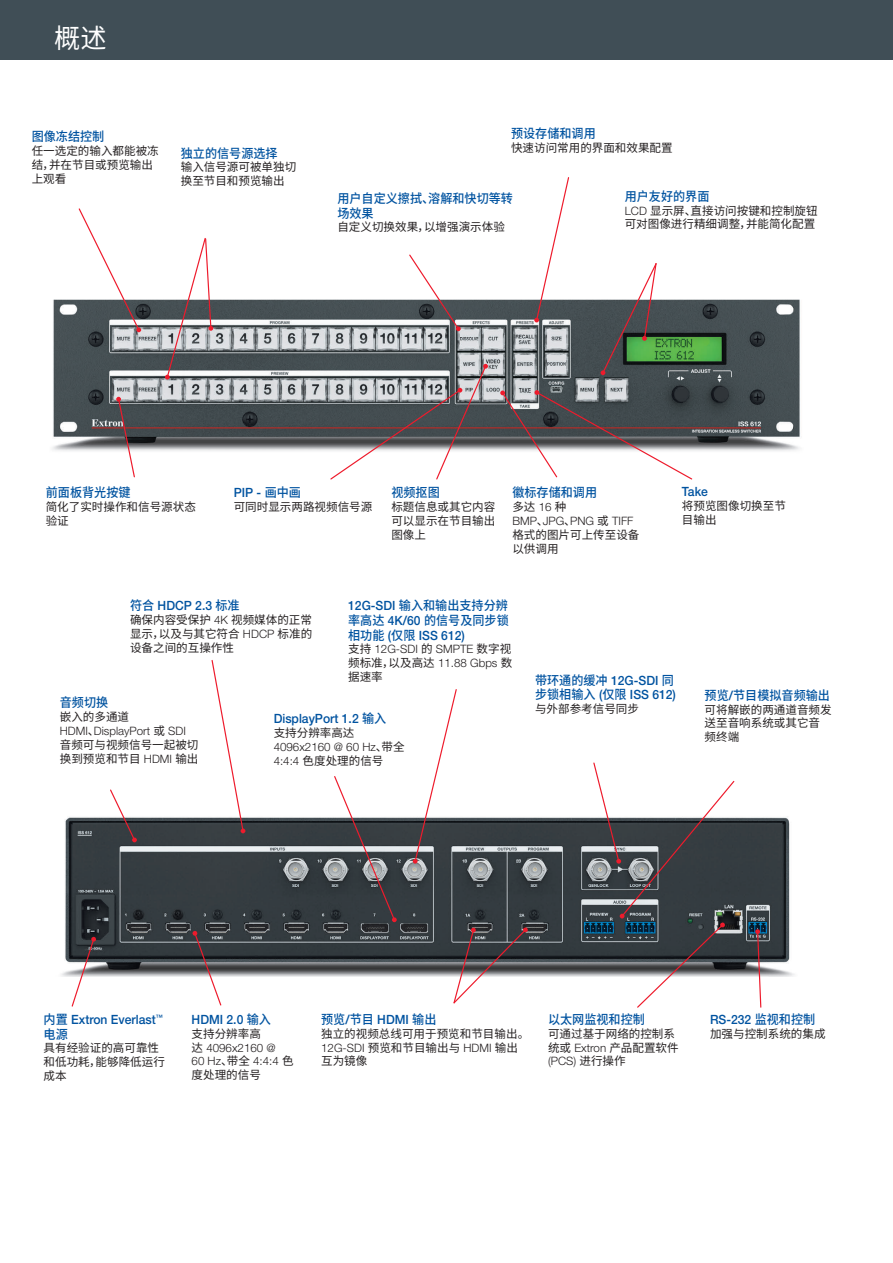
<style>
.page{position:relative;width:893px;height:1263px;background:#fff}
.page>*{position:absolute;margin:0;border:0;box-sizing:border-box;transform-origin:0 0}
.header_main{font:27px "Source Han Sans CN";color:#fff}
.callout_header{font:500 12.75px/14.7px "Source Han Sans CN";color:#0153a0;scale:.95 1}
.callout_header-2{font:500 12.75px/14.7px "Helvetica Neue LT Std";color:#0153a0;scale:.95 1}
.callout_bodycopy{font:11.55px/13.8px "Source Han Sans CN";color:#231f20}
.callout_bodycopy-2{font:300 11.55px/13.8px "Helvetica Neue LT Std";color:#231f20}
.s1{font-family:"Helvetica Neue LT Std";font-weight:300}
.s2{font-family:"Source Han Sans CN"}
.s3{font-family:"Helvetica Neue LT Std"}
.s4{font-family:"Source Han Sans CN";font-weight:400}
</style>
<div class="page">
<div style="left:0;top:0;width:893px;height:60px;background:#404e56"></div>
<img style="left:52px;top:299px;width:748px;height:152px">
<img style="left:61px;top:817px;width:734px;height:159px">
<svg style="left:165px;top:238px;width:48px;height:141px"></svg>
<svg style="left:78px;top:208px;width:63px;height:124px"></svg>
<svg style="left:109px;top:789px;width:28px;height:53px"></svg>
<svg style="left:116px;top:397px;width:20px;height:81px"></svg>
<svg style="left:329px;top:364px;width:159px;height:116px"></svg>
<svg style="left:408px;top:254px;width:53px;height:77px"></svg>
<svg style="left:534px;top:177px;width:36px;height:145px"></svg>
<svg style="left:601px;top:263px;width:57px;height:112px"></svg>
<svg style="left:71px;top:936px;width:25px;height:71px"></svg>
<svg style="left:192px;top:930px;width:30px;height:76px"></svg>
<svg style="left:211px;top:660px;width:34px;height:173px"></svg>
<svg style="left:333px;top:776px;width:64px;height:146px"></svg>
<svg style="left:452px;top:927px;width:76px;height:77px"></svg>
<svg style="left:755px;top:929px;width:7px;height:79px"></svg>
<svg style="left:500px;top:390px;width:193px;height:90px"></svg>
<svg style="left:592px;top:762px;width:143px;height:246px"></svg>
<svg style="left:413px;top:689px;width:45px;height:175px"></svg>
<p class="header_main" style="left:54px;top:23px;width:54px">概述</p>
<p class="callout_header" style="left:32px;top:130px;width:78px">图像冻结控制</p>
<p class="callout_bodycopy" style="left:32px;top:144px;width:129px">任一选定的输入都能被冻结，并在节目或预览输出上观看</p>
<p class="callout_header" style="left:181px;top:146px;width:103px">独立的信号源选择</p>
<p class="callout_bodycopy" style="left:181px;top:160px;width:117px">输入信号源可被单独切换至节目和预览输出</p>
<p class="callout_header" style="left:511px;top:126px;width:91px">预设存储和调用</p>
<p class="callout_bodycopy" style="left:511px;top:141px;width:163px">快速访问常用的界面和效果配置</p>
<p class="callout_header" style="left:337px;top:191px;width:186px">用户自定义擦拭、溶解和快切等转场效果</p>
<p class="callout_bodycopy" style="left:337px;top:221px;width:169px">自定义切换效果，以增强演示体验</p>
<p class="callout_header" style="left:625px;top:189px;width:91px">用户友好的界面</p>
<p class="callout_bodycopy" style="left:625px;top:204px;width:194px"><span class="s1">LCD</span> 显示屏、直接访问按键和控制旋钮可对图像进行精细调整，并能简化配置</p>
<p class="callout_header" style="left:46px;top:485px;width:91px">前面板背光按键</p>
<p class="callout_bodycopy" style="left:46px;top:500px;width:152px">简化了实时操作和信号源状态验证</p>
<p class="callout_header-2" style="left:234px;top:485px;width:72px">PIP - <span class="s2">画中画</span></p>
<p class="callout_bodycopy" style="left:234px;top:500px;width:140px">可同时显示两路视频信号源</p>
<p class="callout_header" style="left:391px;top:485px;width:52px">视频抠图</p>
<p class="callout_bodycopy" style="left:391px;top:500px;width:105px;text-align:justify">标题信息或其它内容可以显示在节目输出图像上</p>
<p class="callout_header" style="left:512px;top:485px;width:91px">徽标存储和调用</p>
<p class="callout_bodycopy" style="left:512px;top:500px;width:129px">多达 <span class="s1">16</span> 种<br><span class="s1">BMP</span>、<span class="s1">JPG</span>、<span class="s1">PNG</span> 或 <span class="s1">TIFF</span>格式的图片可上传至设备以供调用</p>
<p class="callout_header-2" style="left:682px;top:484px;width:29px">Take</p>
<p class="callout_bodycopy" style="left:682px;top:499px;width:105px">将预览图像切换至节目输出</p>
<p class="callout_header-2" style="left:130px;top:598px;width:117px"><span class="s2">符合</span> HDCP 2.3 <span class="s2">标准</span></p>
<p class="callout_bodycopy" style="left:130px;top:613px;width:184px;text-align:justify">确保内容受保护 <span class="s1">4K</span> 视频媒体的正常显示，以及与其它符合 <span class="s1">HDCP</span> 标准的设备之间的互操作性</p>
<p class="callout_header" style="left:348px;top:598px;width:171px;text-align:justify"><span class="s3">12G‑SDI</span> 输入和输出支持分辨率高达 <span class="s3">4K/60</span> 的信号及同步锁相功能 <span class="s3">(</span>仅限 <span class="s3">ISS 612)</span></p>
<p class="callout_bodycopy-2" style="left:348px;top:642px;width:166px;text-align:justify"><span class="s4">支持</span> 12G-SDI <span class="s4">的</span> SMPTE <span class="s4">数字视频标准，以及高达</span> 11.88 Gbps <span class="s4">数据速率</span></p>
<p class="callout_header" style="left:60px;top:695px;width:52px">音频切换</p>
<p class="callout_bodycopy" style="left:60px;top:710px;width:140px">嵌入的多通道<br><span class="s1">HDMI</span>、<span class="s1">DisplayPort</span> 或 <span class="s1">SDI</span>音频可与视频信号一起被切换到预览和节目 <span class="s1">HDMI</span> 输出</p>
<p class="callout_header-2" style="left:274px;top:711px;width:120px">DisplayPort 1.2 <span class="s2">输入</span></p>
<p class="callout_bodycopy-2" style="left:274px;top:726px;width:133px"><span class="s4">支持分辨率高达<br></span>4096x2160 @ 60 Hz<span class="s4">、带全<br></span>4:4:4 <span class="s4">色度处理的信号</span></p>
<p class="callout_header-2" style="left:535px;top:673px;width:150px"><span class="s2">带环通的缓冲</span> 12G‑SDI <span class="s2">同步锁相输入</span> (<span class="s2">仅限</span> ISS 612)</p>
<p class="callout_bodycopy" style="left:535px;top:702px;width:105px">与外部参考信号同步</p>
<p class="callout_header" style="left:705px;top:688px;width:133px">预览<span class="s3">/</span>节目模拟音频输出</p>
<p class="callout_bodycopy" style="left:705px;top:703px;width:129px">可将解嵌的两通道音频发送至音响系统或其它音频终端</p>
<p class="callout_header-2" style="left:44px;top:1012px;width:127px"><span class="s2">内置</span> Extron Everlast<sup>™</sup><span class="s2">电源</span></p>
<p class="callout_bodycopy" style="left:44px;top:1041px;width:123px">具有经验证的高可靠性和低功耗，能够降低运行成本</p>
<p class="callout_header-2" style="left:192px;top:1012px;width:85px">HDMI 2.0 <span class="s2">输入</span></p>
<p class="callout_bodycopy-2" style="left:192px;top:1026px;width:104px"><span class="s4">支持分辨率高<br>达</span> 4096x2160 @<br>60 Hz<span class="s4">、带全</span> 4:4:4 <span class="s4">色度处理的信号</span></p>
<p class="callout_header" style="left:321px;top:1012px;width:123px">预览<span class="s3">/</span>节目 <span class="s3">HDMI</span> 输出</p>
<p class="callout_bodycopy" style="left:321px;top:1027px;width:210px">独立的视频总线可用于预览和节目输出。</p>
<p class="callout_bodycopy-2" style="left:321px;top:1040px;width:198px">12G‑SDI <span class="s4">预览和节目输出与</span> HDMI <span class="s4">输出</span></p>
<p class="callout_bodycopy" style="left:321px;top:1054px;width:48px">互为镜像</p>
<p class="callout_header" style="left:548px;top:1012px;width:104px">以太网监视和控制</p>
<p class="callout_bodycopy" style="left:548px;top:1027px;width:132px">可通过基于网络的控制系统或 <span class="s1">Extron</span> 产品配置软件<span class="s1">(PCS)</span> 进行操作</p>
<p class="callout_header-2" style="left:710px;top:1012px;width:112px">RS‑232 <span class="s2">监视和控制</span></p>
<p class="callout_bodycopy" style="left:710px;top:1027px;width:117px">加强与控制系统的集成</p>
</div>
